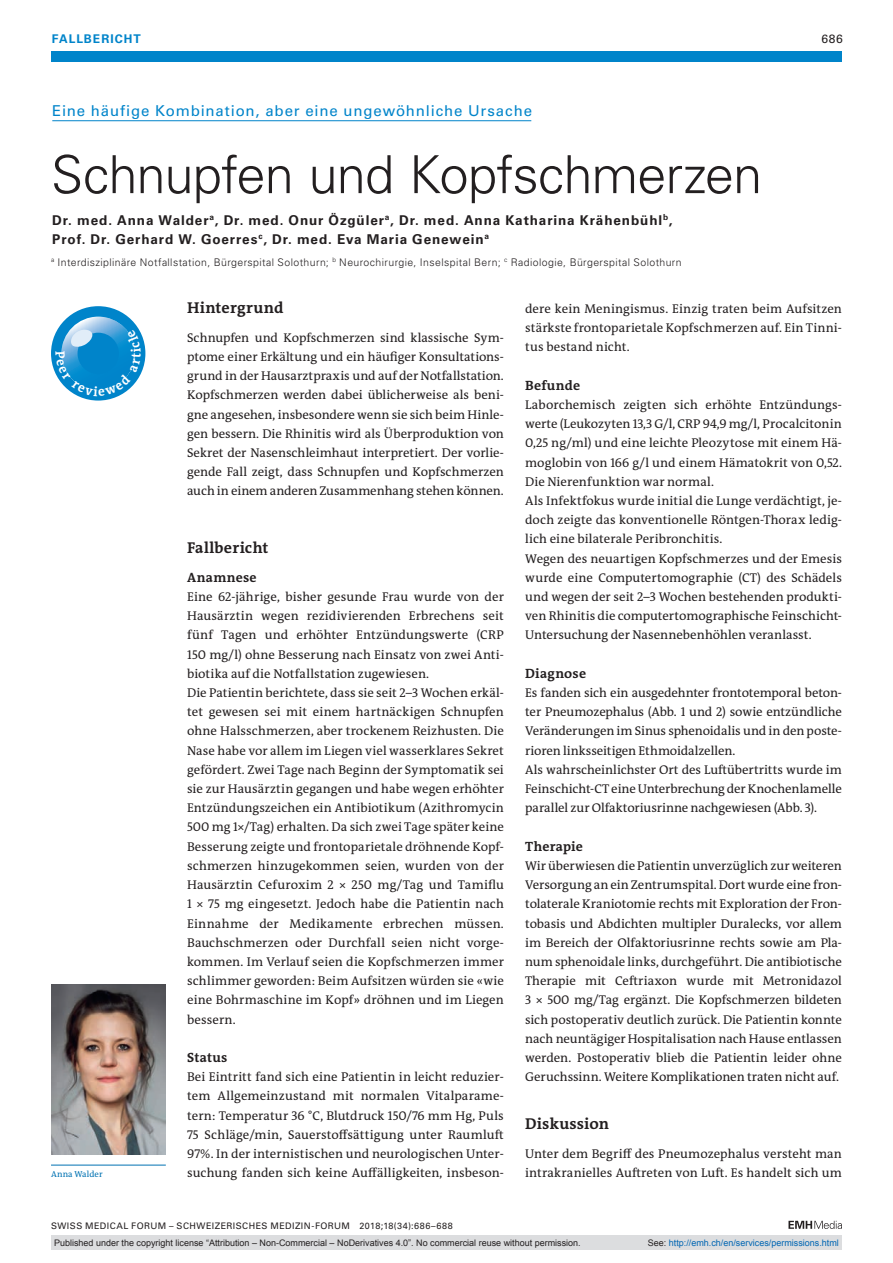
<style>
.page{position:relative;width:893px;height:1263px;background:#fff}
.page>*{position:absolute;margin:0;border:0;box-sizing:border-box;transform-origin:0 0}
.t1{font:300 52.5px "Univers LT Std";letter-spacing:-.02em;color:#231f20}
.t2{font:700 15.75px "The Antiqua B W7";letter-spacing:.015em;color:#231f20}
.t3{font:15px "Univers LT Std";letter-spacing:.055em;color:#0084ca}
.t4{font:700 13.5px/19.2px "Univers LT Std";letter-spacing:.065em;color:#231f20}
.t5{font:700 13.5px "The Antiqua B W7";letter-spacing:.02em;color:#231f20}
.t6{font:12.75px/19.2px "The Antiqua B W5 Plain";letter-spacing:.005em;color:#231f20;text-align:justify}
.t7{font:700 12px "Univers LT Std";letter-spacing:.08em;color:#0084ca}
.t8{font:12px "Univers LT Std";color:#231f20}
.t9{font:300 10.5px "Univers LT Std";letter-spacing:.035em;color:#231f20}
.t10{font:9px "Arial";color:#231f20}
.t11{font:9px "Univers LT Std";letter-spacing:.05em;color:#231f20}
.t12{font:9px "Arial";color:#0166b3}
.t13{font:8.7px "The Antiqua B W5 Plain";letter-spacing:.01em;color:#0072b2}
.s1{color:#231f20}
</style>
<div class="page">
<div style="left:51px;top:51px;width:791px;height:11px;background:#0084ca"></div>
<svg style="left:788px;top:1221px;width:54px;height:8px"></svg>
<hr style="left:52px;top:120px;width:479px;height:1px;background:#0084ca">
<hr style="left:51px;top:1165px;width:115px;height:1px;background:#0072b2">
<img style="left:51px;top:984px;width:115px;height:170px">
<div style="left:51px;top:1235px;width:791px;height:15px;background:#dcdddf"></div>
<svg style="left:51px;top:306px;width:94px;height:95px"></svg>
<p class="t7" style="left:52px;top:31px;width:91px">FALLBERICHT</p>
<p class="t8" style="left:821px;top:31px;width:23px">686</p>
<p class="t3" style="left:52px;top:102px;width:481px">Eine häufige Kombination, aber eine ungewöhnliche Ursache</p>
<h1 class="t1" style="left:51px;top:143px;width:713px">Schnupfen und Kopfschmerzen</h1>
<p class="t4" style="left:52px;top:211px;width:622px">Dr. med. Anna Walder<sup>a</sup>, Dr. med. Onur Özgüler<sup>a</sup>, Dr. med. Anna Katharina Krähenbühl<sup>b</sup>,<br>Prof. Dr. Gerhard W. Goerres<sup>c</sup>, Dr. med. Eva Maria Genewein<sup>a</sup></p>
<p class="t9" style="left:51px;top:256px;width:632px"><sup>a</sup> Interdisziplinäre Notfallstation, Bürgerspital Solothurn; <sup>b</sup> Neurochirurgie, Inselspital Bern; <sup>c</sup> Radiologie, Bürgerspital Solothurn</p>
<p class="t2" style="left:187px;top:298px;width:98px">Hintergrund</p>
<p class="t6" style="left:187px;top:328px;width:318px">Schnupfen und Kopfschmerzen sind klassische Sym&shy;ptome einer Erkältung und ein häufiger Konsultations&shy;grund in der Hausarztpraxis und auf der Notfallstation.<br>Kopfschmerzen werden dabei üblicherweise als beni&shy;gne angesehen, insbesondere wenn sie sich beim Hinle&shy;gen bessern. Die Rhinitis wird als Überproduktion von Sekret der Nasenschleimhaut interpretiert. Der vorlie&shy;gende Fall zeigt, dass Schnupfen und Kopfschmerzen auch in einem anderen Zusammenhang stehen können.</p>
<p class="t6" style="left:525px;top:299px;width:318px">dere kein Meningismus. Einzig traten beim Aufsitzen stärkste frontoparietale Kopfschmerzen auf. Ein Tinni&shy;tus bestand nicht.</p>
<p class="t5" style="left:525px;top:377px;width:56px">Befunde</p>
<p class="t6" style="left:525px;top:395px;width:318px;text-align:left">Laborchemisch zeigten sich erhöhte Entzündungs&shy;werte (Leukozyten 13,3 G/l, CRP 94,9 mg/l, Procalcitonin 0,25 ng/ml) und eine leichte Pleozytose mit einem Hä&shy;moglobin von 166 g/l und einem Hämatokrit von 0,52.<br>Die Nierenfunktion war normal.<br>Als Infektfokus wurde initial die Lunge verdächtigt, je&shy;doch zeigte das konventionelle Röntgen-Thorax ledig&shy;lich eine bilaterale Peribronchitis.<br>Wegen des neuartigen Kopfschmerzes und der Emesis wurde eine Computertomographie (CT) des Schädels und wegen der seit 2–3 Wochen bestehenden produkti&shy;ven Rhinitis die computertomographische Feinschicht-Untersuchung der Nasennebenhöhlen veranlasst.</p>
<p class="t5" style="left:525px;top:665px;width:62px">Diagnose</p>
<p class="t6" style="left:525px;top:683px;width:318px;text-align:left">Es fanden sich ein ausgedehnter frontotemporal beton&shy;ter Pneumozephalus (Abb. 1 und 2) sowie entzündliche Veränderungen im Sinus sphenoidalis und in den poste&shy;rioren linksseitigen Ethmoidalzellen.<br>Als wahrscheinlichster Ort des Luftübertritts wurde im Feinschicht-CT eine Unterbrechung der Knochenlamelle parallel zur Olfaktoriusrinne nachgewiesen (Abb. 3).</p>
<p class="t5" style="left:525px;top:837px;width:59px">Therapie</p>
<p class="t6" style="left:525px;top:856px;width:318px">Wir überwiesen die Patientin unverzüglich zur weiteren Versorgung an ein Zentrumspital. Dort wurde eine fron&shy;tolaterale Kraniotomie rechts mit Exploration der Fron&shy;tobasis und Abdichten multipler Duralecks, vor allem im Bereich der Olfaktoriusrinne rechts sowie am Pla&shy;num sphenoidale links, durchgeführt. Die antibiotische Therapie mit Ceftriaxon wurde mit Metronidazol 3 × 500 mg/Tag ergänzt. Die Kopfschmerzen bildeten sich postoperativ deutlich zurück. Die Patientin konnte nach neuntägiger Hospitalisation nach Hause entlassen werden. Postoperativ blieb die Patientin leider ohne Geruchssinn. Weitere Komplikationen traten nicht auf.</p>
<p class="t2" style="left:525px;top:1114px;width:86px">Diskussion</p>
<p class="t6" style="left:525px;top:1144px;width:318px">Unter dem Begriff des Pneumozephalus versteht man intrakranielles Auftreten von Luft. Es handelt sich um</p>
<p class="t2" style="left:187px;top:538px;width:83px">Fallbericht</p>
<p class="t5" style="left:187px;top:569px;width:71px">Anamnese</p>
<p class="t6" style="left:187px;top:587px;width:318px;text-align:left">Eine 62-jährige, bisher gesunde Frau wurde von der Hausärztin wegen rezidivierenden Erbrechens seit fünf Tagen und erhöhter Entzündungswerte (CRP 150 mg/l) ohne Besserung nach Einsatz von zwei Anti&shy;biotika auf die Notfallstation zugewiesen.<br>Die Patientin berichtete, dass sie seit 2–3 Wochen erkäl&shy;tet gewesen sei mit einem hartnäckigen Schnupfen ohne Halsschmerzen, aber trockenem Reizhusten. Die Nase habe vor allem im Liegen viel wasserklares Sekret gefördert. Zwei Tage nach Beginn der Symptomatik sei sie zur Hausärztin gegangen und habe wegen erhöhter Entzündungszeichen ein Antibiotikum (Azithromycin 500 mg 1×/Tag) erhalten. Da sich zwei Tage später keine Besserung zeigte und frontoparietale dröhnende Kopf&shy;schmerzen hinzugekommen seien, wurden von der Hausärztin Cefuroxim 2 × 250 mg/Tag und Tamiflu 1 × 75 mg eingesetzt. Jedoch habe die Patientin nach Einnahme der Medikamente erbrechen müssen.<br>Bauchschmerzen oder Durchfall seien nicht vorge&shy;kommen. Im Verlauf seien die Kopfschmerzen immer schlimmer geworden: Beim Aufsitzen würden sie «wie eine Bohrmaschine im Kopf» dröhnen und im Liegen bessern.</p>
<p class="t5" style="left:187px;top:1049px;width:42px">Status</p>
<p class="t6" style="left:187px;top:1067px;width:318px">Bei Eintritt fand sich eine Patientin in leicht reduzier&shy;tem Allgemeinzustand mit normalen Vitalparame&shy;tern: Temperatur 36 °C, Blutdruck 150/76 mm Hg, Puls 75 Schläge/min, Sauerstoffsättigung unter Raumluft 97%. In der internistischen und neurologischen Unter&shy;suchung fanden sich keine Auffälligkeiten, insbeson-</p>
<p class="t13" style="left:51px;top:1169px;width:53px">Anna Walder</p>
<p class="t11" style="left:51px;top:1220px;width:403px">SWISS MEDICAL FORUM – SCHWEIZERISCHES MEDIZIN-FORUM 2018;18(34):686–688</p>
<p class="t10" style="left:54px;top:1237px;width:528px">Published under the copyright license “Attribution – Non-Commercial – NoDerivatives 4.0”. No commercial reuse without permission.</p>
<p class="t12" style="left:648px;top:1237px;width:193px"><span class="s1">See:</span> http://emh.ch/en/services/permissions.html</p>
</div>
